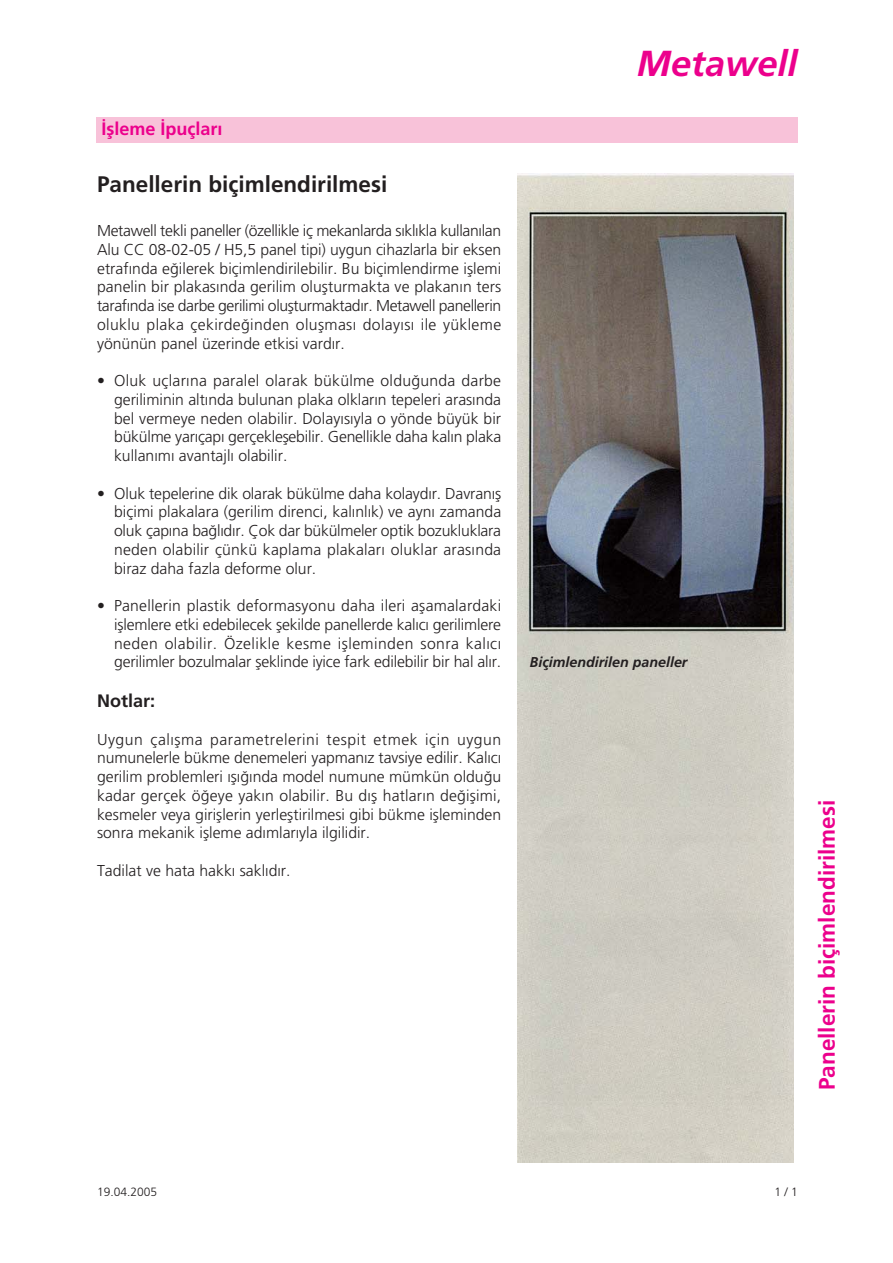
<style>
.page{position:relative;width:893px;height:1263px;background:#fff}
.page>*{position:absolute;margin:0;border:0;box-sizing:border-box;transform-origin:0 0}
.t1{font:italic 700 36.15px "Frutiger";color:#ec008c}
.t2{font:700 22.5px "Frutiger";color:#231f20}
.t3{font:700 22.5px "Frutiger";color:#ec008c}
.t4{font:700 18px "Frutiger";color:#ec008c}
.t5{font:700 18px "Frutiger";color:#231f20}
.t6{font:300 15.75px/18.8px "Frutiger";color:#231f20;text-align:justify}
.t7{font:italic 700 14.25px "Frutiger";color:#231f20}
.t8{font:300 12px "Frutiger";color:#231f20}
</style>
<div class="page">
<img style="left:517px;top:174px;width:276px;height:988px">
<div style="left:96px;top:117px;width:701px;height:26px;background:#f8c2d9"></div>
<p class="t4" style="left:101px;top:121px;width:123px">‹flleme ‹puçlar›</p>
<h2 class="t2" style="left:97px;top:175px;width:292px">Panellerin biçimlendirilmesi</h2>
<p class="t6" style="left:97px;top:222px;width:405px">Metawell tekli paneller (özellikle iç mekanlarda s›kl›kla kullan›lan Alu CC 08-02-05 / H5,5 panel tipi) uygun cihazlarla bir eksen etraf›nda e¤ilerek biçimlendirilebilir. Bu biçimlendirme ifllemi panelin bir plakas›nda gerilim oluflturmakta ve plakan›n ters taraf›nda ise darbe gerilimi oluflturmaktad›r. Metawell panellerin oluklu plaka çekirde¤inden oluflmas› dolay›s› ile yükleme yönünün panel üzerinde etkisi vard›r.</p>
<p class="t6" style="left:114px;top:372px;width:388px;text-indent:-17px">• Oluk uçlar›na paralel olarak bükülme oldu¤unda darbe geriliminin alt›nda bulunan plaka olklar›n tepeleri aras›nda bel vermeye neden olabilir. Dolay›s›yla o yönde büyük bir bükülme yar›çap› gerçekleflebilir. Genellikle daha kal›n plaka kullan›m› avantajl› olabilir.</p>
<p class="t6" style="left:114px;top:485px;width:388px;text-indent:-17px">• Oluk tepelerine dik olarak bükülme daha kolayd›r. Davran›fl biçimi plakalara (gerilim direnci, kal›nl›k) ve ayn› zamanda oluk çap›na ba¤l›d›r. Çok dar bükülmeler optik bozukluklara neden olabilir çünkü kaplama plakalar› oluklar aras›nda biraz daha fazla deforme olur.</p>
<p class="t6" style="left:114px;top:597px;width:388px;text-indent:-17px">• Panellerin plastik deformasyonu daha ileri aflamalardaki ifllemlere etki edebilecek flekilde panellerde kal›c› gerilimlere neden olabilir. Özelikle kesme iflleminden sonra kal›c› gerilimler bozulmalar fleklinde iyice fark edilebilir bir hal al›r.</p>
<p class="t5" style="left:97px;top:694px;width:60px">Notlar:</p>
<p class="t6" style="left:97px;top:731px;width:405px">Uygun çal›flma parametrelerini tespit etmek için uygun numunelerle bükme denemeleri yapman›z tavsiye edilir. Kal›c› gerilim problemleri ›fl›¤›nda model numune mümkün oldu¤u kadar gerçek ö¤eye yak›n olabilir. Bu d›fl hatlar›n de¤iflimi, kesmeler veya girifllerin yerlefltirilmesi gibi bükme iflleminden sonra mekanik iflleme ad›mlar›yla ilgilidir.</p>
<p class="t6" style="left:97px;top:862px;width:195px">Tadilat ve hata hakk› sakl›d›r.</p>
<h1 class="t1" style="left:637px;top:49px;width:162px">Metawell</h1>
<p class="t7" style="left:530px;top:656px;width:159px">Biçimlendirilen paneller</p>
<h2 class="t3" style="left:817px;top:1090px;width:292px;rotate:-90deg">Panellerin biçimlendirilmesi</h2>
<p class="t8" style="left:97px;top:1187px;width:62px">19.04.2005</p>
<p class="t8" style="left:774px;top:1187px;width:25px">1 / 1</p>
</div>
